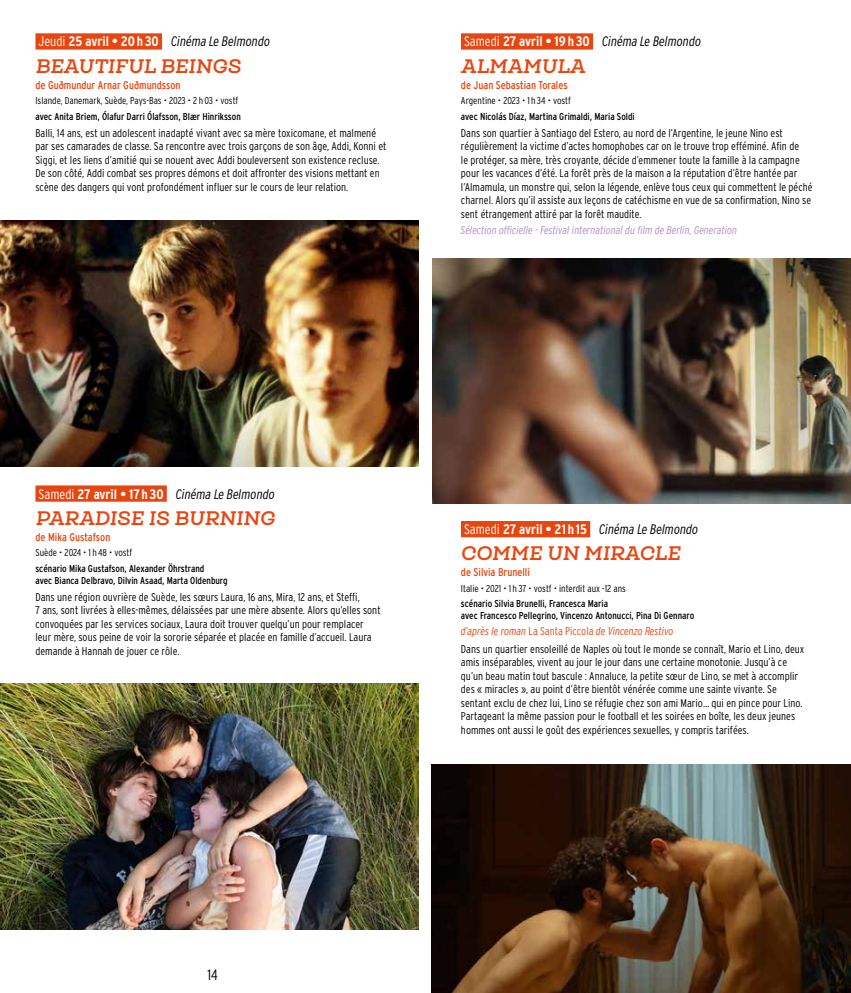
<style>
.page{position:relative;width:851px;height:993px;background:#fff}
.page>*{position:absolute;margin:0;border:0;box-sizing:border-box;transform-origin:0 0}
.t1{font:italic 700 18.75px "Queulat Alt";color:#e84610}
.t2{font:300 15px "Interstate Condensed";color:#000}
.t3{font:italic 300 13.75px "Interstate Condensed";color:#000}
.t4{font:300 11.25px/13.5px "Interstate Condensed";color:#000}
.t5{font:11.25px "Interstate Condensed";color:#e84610}
.t6{font:italic 300 11.25px "Interstate Condensed";color:#b28dc1}
.t7{font:10px/12px "Interstate Condensed";color:#000}
.t8{font:300 10px "Interstate Condensed";color:#000}
.s1{font-style:normal;color:#fff}
.s2{font-weight:700;font-style:normal;color:#fff}
.s3{font-style:italic;color:#e84610}
.s4{color:#e84610}
</style>
<div class="page">
<div style="left:461px;top:33px;width:132px;height:17px;background:#e84610"></div>
<div style="left:461px;top:521px;width:129px;height:16px;background:#e84610"></div>
<div style="left:35px;top:33px;width:127px;height:17px;background:#e84610"></div>
<div style="left:35px;top:485px;width:132px;height:16px;background:#e84610"></div>
<img style="left:0;top:221px;width:418px;height:245px">
<img style="left:0;top:683px;width:418px;height:245px">
<img style="left:432px;top:258px;width:418px;height:245px">
<img style="left:431px;top:764px;width:419px;height:228px">
<p class="t3" style="left:39px;top:34px;width:233px"><span class="s1">Jeudi</span> <span class="s2">25 avril • 20h30</span> Cinéma Le Belmondo</p>
<h1 class="t1" style="left:35px;top:53px;width:207px">BEAUTIFUL BEINGS</h1>
<p class="t5" style="left:35px;top:78px;width:147px">de Guðmundur Arnar Guðmundsson</p>
<p class="t8" style="left:35px;top:95px;width:204px">Islande, Danemark, Suède, Pays-Bas • 2023 • 2 h 03 • vostf</p>
<p class="t7" style="left:35px;top:110px;width:207px">avec Anita Briem, Ólafur Darri Ólafsson, Blær Hinriksson</p>
<p class="t4" style="left:35px;top:126px;width:352px">Balli, 14 ans, est un adolescent inadapté vivant avec sa mère toxicomane, et malmené par ses camarades de classe. Sa rencontre avec trois garçons de son âge, Addi, Konni et Siggi, et les liens d’amitié qui se nouent avec Addi bouleversent son existence recluse.<br>De son côté, Addi combat ses propres démons et doit affronter des visions mettant en scène des dangers qui vont profondément influer sur le cours de leur relation.</p>
<p class="t3" style="left:464px;top:34px;width:238px"><span class="s1">Samedi</span> <span class="s2">27 avril • 19h30</span> Cinéma Le Belmondo</p>
<h1 class="t1" style="left:461px;top:53px;width:126px">ALMAMULA</h1>
<p class="t5" style="left:461px;top:78px;width:108px">de Juan Sebastian Torales</p>
<p class="t8" style="left:461px;top:95px;width:111px">Argentine • 2023 • 1 h 34 • vostf</p>
<p class="t7" style="left:461px;top:110px;width:175px">avec Nicolás Díaz, Martina Grimaldi, Maria Soldi</p>
<p class="t4" style="left:461px;top:126px;width:353px">Dans son quartier à Santiago del Estero, au nord de l’Argentine, le jeune Nino est régulièrement la victime d’actes homophobes car on le trouve trop efféminé. Afin de<br>le protéger, sa mère, très croyante, décide d’emmener toute la famille à la campagne pour les vacances d’été. La forêt près de la maison a la réputation d’être hantée par l’Almamula, un monstre qui, selon la légende, enlève tous ceux qui commettent le péché charnel. Alors qu’il assiste aux leçons de catéchisme en vue de sa confirmation, Nino se sent étrangement attiré par la forêt maudite.</p>
<p class="t6" style="left:461px;top:223px;width:277px">Sélection officielle - Festival international du film de Berlin, Generation</p>
<p class="t3" style="left:39px;top:486px;width:238px"><span class="s1">Samedi</span> <span class="s2">27 avril • 17 h30</span> Cinéma Le Belmondo</p>
<h1 class="t1" style="left:35px;top:505px;width:241px">PARADISE IS BURNING</h1>
<p class="t5" style="left:35px;top:530px;width:76px">de Mika Gustafson</p>
<p class="t8" style="left:35px;top:547px;width:98px">Suède • 2024 • 1 h 48 • vostf</p>
<p class="t7" style="left:35px;top:562px;width:194px">scénario Mika Gustafson, Alexander Öhrstrand<br>avec Bianca Delbravo, Dilvin Asaad, Marta Oldenburg</p>
<p class="t4" style="left:35px;top:590px;width:346px">Dans une région ouvrière de Suède, les sœurs Laura, 16 ans, Mira, 12 ans, et Steffi,<br>7 ans, sont livrées à elles-mêmes, délaissées par une mère absente. Alors qu’elles sont convoquées par les services sociaux, Laura doit trouver quelqu’un pour remplacer leur mère, sous peine de voir la sororie séparée et placée en famille d’accueil. Laura demande à Hannah de jouer ce rôle.</p>
<p class="t3" style="left:464px;top:521px;width:236px"><span class="s1">Samedi</span> <span class="s2">27 avril • 21 h 15</span> Cinéma Le Belmondo</p>
<h1 class="t1" style="left:461px;top:540px;width:221px">COMME UN MIRACLE</h1>
<p class="t5" style="left:461px;top:566px;width:70px">de Silvia Brunelli</p>
<p class="t8" style="left:461px;top:582px;width:166px">Italie • 2021 • 1 h 37 • vostf • interdit aux -12 ans</p>
<p class="t7" style="left:461px;top:597px;width:235px">scénario Silvia Brunelli, Francesca Maria<br>avec Francesco Pellegrino, Vincenzo Antonucci, Pina Di Gennaro</p>
<p class="t4" style="left:461px;top:622px;width:345px;line-height:17px"><span class="s3">d’après le roman</span> <span class="s4">La Santa Piccola</span> <span class="s3">de Vincenzo Restivo<br></span>Dans un quartier ensoleillé de Naples où tout le monde se connaît, Mario et Lino, deux</p>
<p class="t4" style="left:461px;top:655px;width:343px">amis inséparables, vivent au jour le jour dans une certaine monotonie. Jusqu’à ce qu’un beau matin tout bascule : Annaluce, la petite sœur de Lino, se met à accomplir des « miracles », au point d’être bientôt vénérée comme une sainte vivante. Se sentant exclu de chez lui, Lino se réfugie chez son ami Mario… qui en pince pour Lino.<br>Partageant la même passion pour le football et les soirées en boîte, les deux jeunes hommes ont aussi le goût des expériences sexuelles, y compris tarifées.</p>
<h2 class="t2" style="left:207px;top:966px;width:12px">14</h2>
</div>
